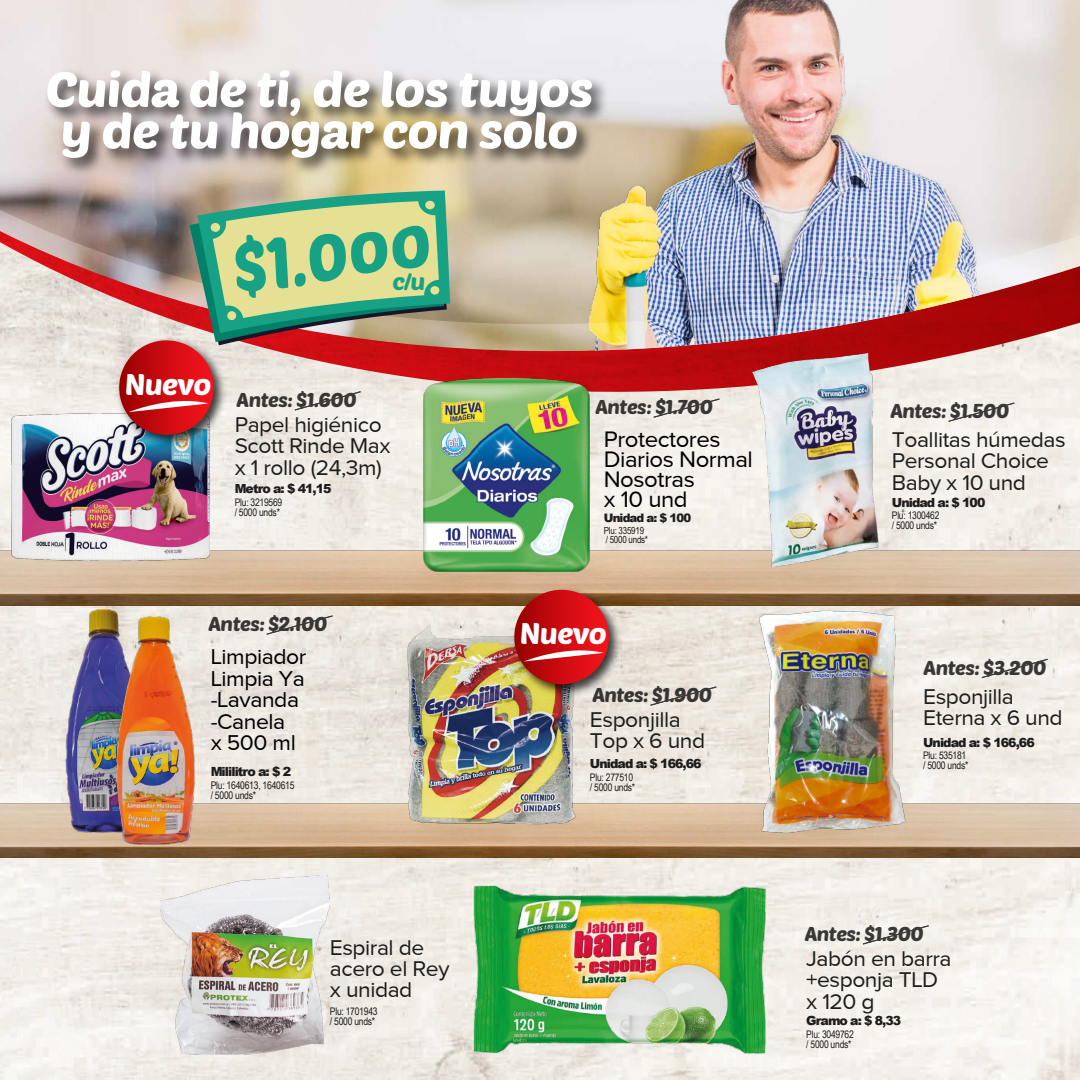
<style>
.page{position:relative;width:1080px;height:1080px;background:#fff}
.page>*{position:absolute;margin:0;border:0;box-sizing:border-box;transform-origin:0 0}
.t1{font:48.7px/41.5px "Poetsen One";letter-spacing:-.02em;color:#fff;text-align:center;scale:1.07 1}
.t2{font:29.2px "Poetsen One";letter-spacing:-.025em;color:#fff;scale:1.04 1}
.t3{font:23.3px "Poetsen One";color:#17a286;scale:1.07 1}
.t4{font:23.1px/20px "Proxima Nova";letter-spacing:-.02em;color:#000;scale:1.04 1}
.t5{font:22.1px/21.5px "Proxima Nova";letter-spacing:-.02em;color:#000;scale:1.04 1}
.t6{font:22px/21.3px "Proxima Nova";letter-spacing:-.02em;color:#1d1d1b;scale:1.04 1}
.t7{font:19.6px "Poetsen One";letter-spacing:-.025em;color:#3c3c3b;scale:1.04 1}
.t8{font:900 12.6px "Arial";letter-spacing:-.075em;color:#1d1d1b}
.t9{font:900 11.7px "Arial";letter-spacing:-.075em;color:#1d1d1b}
.t10{font:10.5px/10.1px "Arial Narrow";letter-spacing:-.025em;color:#1d1d1b}
.t11{font:9.8px/9.4px "Arial Narrow";letter-spacing:-.025em;color:#1d1d1b}
</style>
<div class="page">
<img style="left:0;top:394px;width:1080px;height:686px">
<img style="left:0;top:0;width:1080px;height:394px">
<img style="left:589px;top:0;width:439px;height:99px">
<img style="left:0;top:99px;width:1080px;height:252px">
<img style="left:37px;top:57px;width:578px;height:123px">
<svg style="left:189px;top:191px;width:261px;height:154px;background:#90b084"></svg>
<img style="left:0;top:551px;width:1080px;height:54px">
<img style="left:0;top:803px;width:1080px;height:55px">
<img style="left:424px;top:379px;width:165px;height:192px">
<img style="left:63px;top:608px;width:85px;height:225px">
<img style="left:117px;top:617px;width:77px;height:227px">
<svg style="left:295px;top:391px;width:66px;height:20px"></svg>
<img style="left:12px;top:414px;width:198px;height:147px">
<svg style="left:650px;top:686px;width:66px;height:20px"></svg>
<img style="left:401px;top:617px;width:183px;height:217px">
<img style="left:753px;top:609px;width:158px;height:228px">
<img style="left:160px;top:876px;width:169px;height:178px">
<img style="left:753px;top:354px;width:126px;height:213px">
<svg style="left:949px;top:403px;width:65px;height:19px"></svg>
<img style="left:473px;top:885px;width:292px;height:168px">
<svg style="left:863px;top:925px;width:66px;height:20px"></svg>
<svg style="left:654px;top:398px;width:66px;height:20px"></svg>
<svg style="left:267px;top:615px;width:66px;height:20px"></svg>
<svg style="left:982px;top:659px;width:66px;height:19px"></svg>
<img style="left:113px;top:334px;width:117px;height:117px">
<div style="left:119px;top:340px;width:95px;height:95px;background:linear-gradient(to right,#9c0406,#f7151e);border-radius:47px"></div>
<svg style="left:129px;top:395px;width:79px;height:17px"></svg>
<img style="left:508px;top:583px;width:117px;height:118px">
<div style="left:514px;top:590px;width:95px;height:94px;background:linear-gradient(to right,#9b0304,#f9141d);border-radius:47px"></div>
<svg style="left:524px;top:644px;width:80px;height:18px"></svg>
<h1 class="t1" style="left:45px;top:67px;width:514px">Cuida de ti, de los tuyos y de tu hogar con solo</h1>
<p class="t3" style="left:392px;top:267px;width:32px">c/u</p>
<h2 class="t2" style="left:125px;top:366px;width:85px">Nuevo</h2>
<p class="t7" style="left:237px;top:388px;width:117px">Antes: $1.600</p>
<p class="t6" style="left:235px;top:414px;width:151px">Papel higiénico<br>Scott Rinde Max x 1 rollo (24,3m)</p>
<p class="t8" style="left:235px;top:479px;width:98px">Metro a: $ 41,15</p>
<p class="t10" style="left:235px;top:497px;width:49px">Plu: 3219569 / 5000 unds*</p>
<p class="t7" style="left:209px;top:612px;width:116px">Antes: $2.100</p>
<p class="t5" style="left:211px;top:646px;width:93px">Limpiador<br>Limpia Ya -Lavanda -Canela<br>x 500 ml</p>
<p class="t8" style="left:211px;top:762px;width:82px">Mililitro a: $ 2</p>
<p class="t10" style="left:211px;top:780px;width:85px">Plu: 1640613, 1640615 / 5000 unds*</p>
<p class="t6" style="left:330px;top:936px;width:116px">Espiral de acero el Rey x unidad</p>
<p class="t10" style="left:330px;top:1006px;width:49px">Plu: 1701943 / 5000 unds*</p>
<p class="t7" style="left:595px;top:395px;width:115px">Antes: $1.700</p>
<p class="t4" style="left:604px;top:429px;width:145px">Protectores<br>Diarios Normal<br>Nosotras<br>x 10 und</p>
<p class="t9" style="left:604px;top:509px;width:89px">Unidad a: $ 100</p>
<p class="t11" style="left:604px;top:525px;width:46px">Plu: 335919 / 5000 unds*</p>
<h2 class="t2" style="left:520px;top:615px;width:85px">Nuevo</h2>
<p class="t7" style="left:890px;top:399px;width:116px">Antes: $1.500</p>
<p class="t6" style="left:892px;top:429px;width:169px">Toallitas húmedas<br>Personal Choice<br>Baby x 10 und</p>
<p class="t8" style="left:892px;top:493px;width:95px">Unidad a: $ 100</p>
<p class="t10" style="left:892px;top:510px;width:49px">Plu: 1300462 / 5000 unds*</p>
<p class="t7" style="left:924px;top:655px;width:120px">Antes: $3.200</p>
<p class="t7" style="left:592px;top:683px;width:117px">Antes: $1.900</p>
<p class="t6" style="left:923px;top:686px;width:136px">Esponjilla<br>Eterna x 6 und</p>
<p class="t8" style="left:923px;top:733px;width:113px">Unidad a: $ 166,66</p>
<p class="t10" style="left:923px;top:750px;width:47px">Plu: 535181 / 5000 unds*</p>
<p class="t6" style="left:590px;top:709px;width:112px">Esponjilla<br>Top x 6 und</p>
<p class="t8" style="left:590px;top:755px;width:113px">Unidad a: $ 166,66</p>
<p class="t10" style="left:590px;top:772px;width:47px">Plu: 277510 / 5000 unds*</p>
<p class="t7" style="left:805px;top:922px;width:116px">Antes: $1.300</p>
<p class="t6" style="left:806px;top:948px;width:141px">Jabón en barra +esponja TLD x 120 g</p>
<p class="t8" style="left:806px;top:1012px;width:97px">Gramo a: $ 8,33</p>
<p class="t10" style="left:806px;top:1029px;width:49px">Plu: 3049762 / 5000 unds*</p>
</div>
